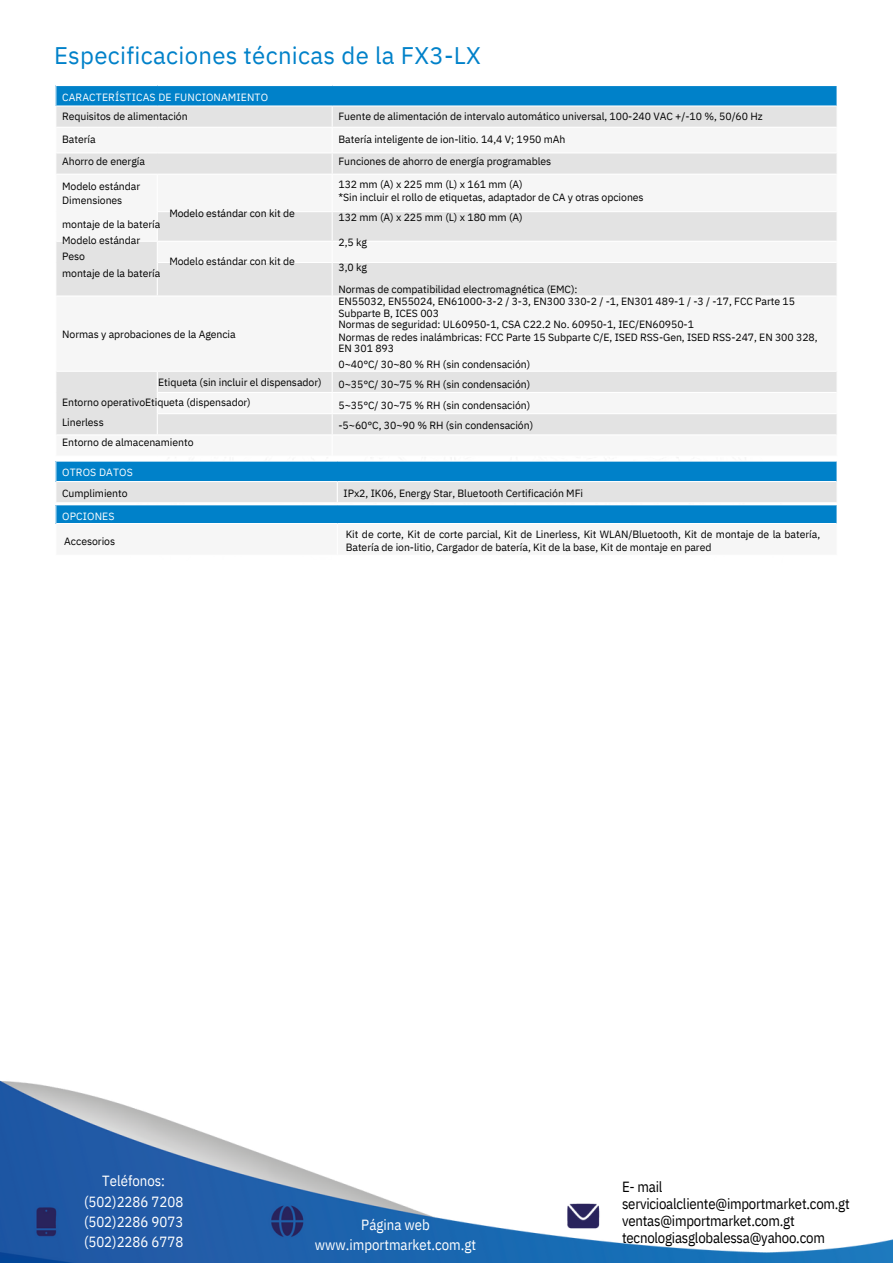
<style>
.page{position:relative;width:893px;height:1264px;background:#fff}
.page>*{position:absolute;margin:0;border:0;box-sizing:border-box;transform-origin:0 0}
.t1{font:24px "IBM Plex Sans";letter-spacing:.01em;color:#0081c9}
.t2{font:14.7px "IBM Plex Sans Cond";letter-spacing:-.015em;color:#000}
.t3{font:14.7px "IBM Plex Sans Cond";color:#fff}
.t4{font:10.5px/12.3px "IBM Plex Sans";letter-spacing:-.005em;color:#000}
.t5{font:10.5px "IBM Plex Sans";letter-spacing:.01em;color:#fff}
</style>
<div class="page">
<div style="left:56px;top:85px;width:781px;height:21px;background:#0081c9"></div>
<div style="left:56px;top:107px;width:780px;height:20px;background:#e3e3e3"></div>
<svg style="left:56px;top:153px;width:780px;height:281px;fill:#f6f6f6"></svg>
<hr style="left:55px;top:85px;width:102px;height:1px;background:#fff">
<hr style="left:157px;top:85px;width:175px;height:1px;background:#fff">
<hr style="left:332px;top:85px;width:505px;height:1px;background:#fff">
<hr style="left:331px;top:107px;width:2px;height:20px;background:#fff">
<hr style="left:331px;top:153px;width:2px;height:21px;background:#fff">
<hr style="left:157px;top:175px;width:1px;height:37px;background:#fff">
<hr style="left:331px;top:175px;width:2px;height:36px;background:#fff">
<hr style="left:331px;top:212px;width:2px;height:29px;background:#fff">
<svg style="left:157px;top:212px;width:1px;height:50px"></svg>
<hr style="left:331px;top:242px;width:2px;height:20px;background:#fff">
<hr style="left:157px;top:262px;width:1px;height:33px;background:#fff">
<hr style="left:331px;top:263px;width:2px;height:32px;background:#fff">
<hr style="left:331px;top:296px;width:2px;height:75px;background:#fff">
<hr style="left:331px;top:372px;width:2px;height:20px;background:#fff">
<hr style="left:331px;top:393px;width:2px;height:20px;background:#fff">
<svg style="left:157px;top:372px;width:1px;height:62px"></svg>
<hr style="left:331px;top:414px;width:2px;height:20px;background:#fff">
<svg style="left:836px;top:86px;width:1px;height:88px"></svg>
<svg style="left:836px;top:212px;width:1px;height:29px"></svg>
<svg style="left:836px;top:372px;width:1px;height:63px"></svg>
<hr style="left:56px;top:105px;width:101px;height:2px;background:#fff">
<hr style="left:157px;top:105px;width:175px;height:2px;background:#fff">
<hr style="left:332px;top:105px;width:504px;height:2px;background:#fff">
<hr style="left:56px;top:174px;width:101px;height:1px;background:#fff">
<hr style="left:157px;top:174px;width:175px;height:1px;background:#fff">
<hr style="left:332px;top:174px;width:504px;height:1px;background:#fff">
<svg style="left:55px;top:86px;width:1px;height:20px"></svg>
<hr style="left:158px;top:211px;width:174px;height:1px;background:#fff">
<hr style="left:332px;top:211px;width:504px;height:1px;background:#fff">
<hr style="left:56px;top:241px;width:101px;height:1px;background:#fff">
<hr style="left:157px;top:241px;width:175px;height:1px;background:#fff">
<hr style="left:332px;top:241px;width:504px;height:1px;background:#fff">
<hr style="left:158px;top:262px;width:174px;height:1px;background:#fff">
<hr style="left:332px;top:262px;width:504px;height:1px;background:#fff">
<hr style="left:56px;top:295px;width:101px;height:1px;background:#fff">
<hr style="left:157px;top:295px;width:175px;height:1px;background:#fff">
<hr style="left:332px;top:295px;width:504px;height:1px;background:#fff">
<hr style="left:56px;top:371px;width:101px;height:1px;background:#fff">
<hr style="left:157px;top:371px;width:175px;height:1px;background:#fff">
<hr style="left:332px;top:371px;width:504px;height:1px;background:#fff">
<hr style="left:158px;top:392px;width:174px;height:1px;background:#fff">
<hr style="left:332px;top:392px;width:504px;height:1px;background:#fff">
<hr style="left:158px;top:413px;width:174px;height:1px;background:#fff">
<hr style="left:332px;top:413px;width:504px;height:1px;background:#fff">
<svg style="left:55px;top:461px;width:782px;height:62px;background:#5daad5"></svg>
<img style="left:0;top:1080px;width:892px;height:182px">
<p class="t1" style="left:54px;top:39px;width:428px">Especificaciones técnicas de la FX3-LX</p>
<p class="t5" style="left:62px;top:91px;width:207px">CARACTERÍSTICAS DE FUNCIONAMIENTO</p>
<p class="t4" style="left:62px;top:110px;width:127px">Requisitos de alimentación</p>
<p class="t4" style="left:62px;top:132px;width:35px">Batería</p>
<p class="t4" style="left:62px;top:155px;width:84px">Ahorro de energía</p>
<p class="t4" style="left:62px;top:180px;width:80px">Modelo estándar</p>
<p class="t4" style="left:62px;top:194px;width:62px">Dimensiones</p>
<p class="t4" style="left:169px;top:207px;width:127px">Modelo estándar con kit de</p>
<p class="t4" style="left:62px;top:218px;width:100px">montaje de la batería</p>
<p class="t4" style="left:62px;top:234px;width:80px">Modelo estándar</p>
<p class="t4" style="left:62px;top:249px;width:24px">Peso</p>
<p class="t4" style="left:169px;top:255px;width:127px">Modelo estándar con kit de</p>
<p class="t4" style="left:62px;top:267px;width:100px">montaje de la batería</p>
<p class="t4" style="left:62px;top:328px;width:175px">Normas y aprobaciones de la Agencia</p>
<p class="t4" style="left:158px;top:375px;width:165px">Etiqueta (sin incluir el dispensador)</p>
<p class="t4" style="left:62px;top:396px;width:190px">Entorno operativoEtiqueta (dispensador)</p>
<p class="t4" style="left:62px;top:416px;width:43px">Linerless</p>
<p class="t4" style="left:62px;top:436px;width:133px">Entorno de almacenamiento</p>
<p class="t5" style="left:62px;top:465px;width:72px">OTROS DATOS</p>
<p class="t4" style="left:62px;top:487px;width:67px">Cumplimiento</p>
<p class="t5" style="left:62px;top:509px;width:54px">OPCIONES</p>
<p class="t4" style="left:64px;top:534px;width:52px">Accesorios</p>
<p class="t4" style="left:338px;top:110px;width:425px">Fuente de alimentación de intervalo automático universal, 100-240 VAC +/-10 %, 50/60 Hz</p>
<p class="t4" style="left:338px;top:132px;width:228px">Batería inteligente de ion-litio. 14,4 V; 1950 mAh</p>
<p class="t4" style="left:338px;top:155px;width:214px">Funciones de ahorro de energía programables</p>
<p class="t4" style="left:338px;top:177px;width:186px">132 mm (A) x 225 mm (L) x 161 mm (A)</p>
<p class="t4" style="left:338px;top:191px;width:307px">*Sin incluir el rollo de etiquetas, adaptador de CA y otras opciones</p>
<p class="t4" style="left:338px;top:211px;width:186px">132 mm (A) x 225 mm (L) x 180 mm (A)</p>
<p class="t4" style="left:338px;top:236px;width:30px">2,5 kg</p>
<p class="t4" style="left:338px;top:261px;width:30px">3,0 kg</p>
<p class="t4" style="left:338px;top:283px;width:240px">Normas de compatibilidad electromagnética (EMC):</p>
<p class="t4" style="left:338px;top:294px;width:458px">EN55032, EN55024, EN61000-3-2 / 3-3, EN300 330-2 / -1, EN301 489-1 / -3 / -17, FCC Parte 15</p>
<p class="t4" style="left:338px;top:307px;width:102px">Subparte B, ICES 003</p>
<p class="t4" style="left:338px;top:318px;width:357px">Normas de seguridad: UL60950-1, CSA C22.2 No. 60950-1, IEC/EN60950-1</p>
<p class="t4" style="left:338px;top:330px;width:480px">Normas de redes inalámbricas: FCC Parte 15 Subparte C/E, ISED RSS-Gen, ISED RSS-247, EN 300 328,</p>
<p class="t4" style="left:338px;top:342px;width:57px">EN 301 893</p>
<p class="t4" style="left:338px;top:357px;width:193px">0~40°C/ 30~80 % RH (sin condensación)</p>
<p class="t4" style="left:338px;top:378px;width:193px">0~35°C/ 30~75 % RH (sin condensación)</p>
<p class="t4" style="left:338px;top:399px;width:193px">5~35°C/ 30~75 % RH (sin condensación)</p>
<p class="t4" style="left:338px;top:419px;width:196px">-5~60°C, 30~90 % RH (sin condensación)</p>
<p class="t4" style="left:343px;top:487px;width:241px">IPx2, IK06, Energy Star, Bluetooth Certificación MFi</p>
<p class="t4" style="left:346px;top:528px;width:476px">Kit de corte, Kit de corte parcial, Kit de Linerless, Kit WLAN/Bluetooth, Kit de montaje de la batería,<br>Batería de ion-litio, Cargador de batería, Kit de la base, Kit de montaje en pared</p>
<p class="t3" style="left:102px;top:1171px;width:64px">Teléfonos:</p>
<p class="t3" style="left:84px;top:1191px;width:101px">(502)2286 7208</p>
<p class="t3" style="left:84px;top:1211px;width:101px">(502)2286 9073</p>
<p class="t3" style="left:84px;top:1232px;width:101px">(502)2286 6778</p>
<p class="t3" style="left:361px;top:1214px;width:70px">Página web</p>
<p class="t3" style="left:315px;top:1235px;width:163px">www.importmarket.com.gt</p>
<p class="t2" style="left:622px;top:1176px;width:42px">E- mail</p>
<p class="t2" style="left:622px;top:1193px;width:229px">servicioalcliente@importmarket.com.gt</p>
<p class="t2" style="left:622px;top:1210px;width:174px">ventas@importmarket.com.gt</p>
<p class="t2" style="left:622px;top:1227px;width:204px">tecnologiasglobalessa@yahoo.com</p>
</div>
